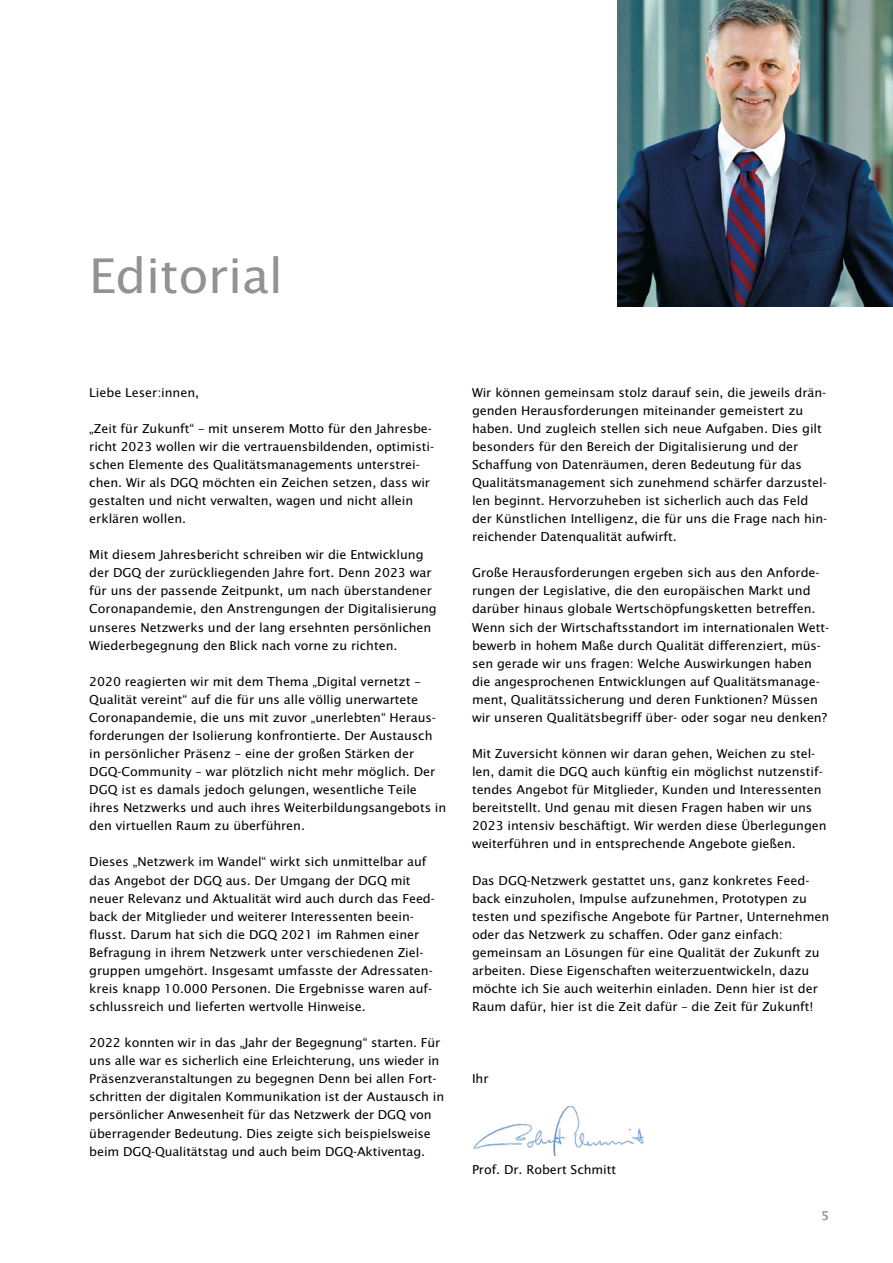
<style>
.page{position:relative;width:893px;height:1263px;background:#fff}
.page>*{position:absolute;margin:0;border:0;box-sizing:border-box;transform-origin:0 0}
.t1{font:47.85px "Lucida Sans";letter-spacing:-.005em;color:#929292}
.t2{font:12.3px/18px "Lucida Sans";letter-spacing:-.005em;color:#000}
.t3{font:700 12.3px "Lucida Sans";color:#929292}
</style>
<div class="page">
<img style="left:617px;top:0;width:276px;height:306px">
<img style="left:473px;top:1107px;width:171px;height:48px">
<h1 class="t1" style="left:89px;top:249px;width:195px">Editorial</h1>
<p class="t2" style="left:89px;top:383px;width:111px">Liebe Leser:innen,</p>
<p class="t2" style="left:89px;top:419px;width:346px">„Zeit für Zukunft“ – mit unserem Motto für den Jahresbe&shy;richt 2023 wollen wir die vertrauensbildenden, optimisti&shy;schen Elemente des Qualitätsmanagements unterstrei&shy;chen. Wir als DGQ möchten ein Zeichen setzen, dass wir gestalten und nicht verwalten, wagen und nicht allein erklären wollen.</p>
<p class="t2" style="left:89px;top:546px;width:349px">Mit diesem Jahresbericht schreiben wir die Entwicklung der DGQ der zurückliegenden Jahre fort. Denn 2023 war für uns der passende Zeitpunkt, um nach überstandener Coronapandemie, den Anstrengungen der Digitalisierung unseres Netzwerks und der lang ersehnten persönlichen Wiederbegegnung den Blick nach vorne zu richten.</p>
<p class="t2" style="left:89px;top:672px;width:359px">2020 reagierten wir mit dem Thema „Digital vernetzt – Qualität vereint“ auf die für uns alle völlig unerwartete Coronapandemie, die uns mit zuvor „unerlebten“ Heraus&shy;forderungen der Isolierung konfrontierte. Der Austausch in persönlicher Präsenz – eine der großen Stärken der DGQ-Community – war plötzlich nicht mehr möglich. Der DGQ ist es damals jedoch gelungen, wesentliche Teile ihres Netzwerks und auch ihres Weiterbildungsangebots in den virtuellen Raum zu überführen.</p>
<p class="t2" style="left:89px;top:853px;width:347px">Dieses „Netzwerk im Wandel“ wirkt sich unmittelbar auf das Angebot der DGQ aus. Der Umgang der DGQ mit neuer Relevanz und Aktualität wird auch durch das Feed&shy;back der Mitglieder und weiterer Interessenten beein&shy;flusst. Darum hat sich die DGQ 2021 im Rahmen einer Befragung in ihrem Netzwerk unter verschiedenen Ziel&shy;gruppen umgehört. Insgesamt umfasste der Adressaten&shy;kreis knapp 10.000 Personen. Die Ergebnisse waren auf&shy;schlussreich und lieferten wertvolle Hinweise.</p>
<p class="t2" style="left:89px;top:1034px;width:356px">2022 konnten wir in das „Jahr der Begegnung“ starten. Für uns alle war es sicherlich eine Erleichterung, uns wieder in Präsenzveranstaltungen zu begegnen Denn bei allen Fort&shy;schritten der digitalen Kommunikation ist der Austausch in persönlicher Anwesenheit für das Netzwerk der DGQ von überragender Bedeutung. Dies zeigte sich beispielsweise beim DGQ-Qualitätstag und auch beim DGQ-Aktiventag.</p>
<p class="t2" style="left:472px;top:383px;width:357px">Wir können gemeinsam stolz darauf sein, die jeweils drän&shy;genden Herausforderungen miteinander gemeistert zu haben. Und zugleich stellen sich neue Aufgaben. Dies gilt besonders für den Bereich der Digitalisierung und der Schaffung von Datenräumen, deren Bedeutung für das Qualitätsmanagement sich zunehmend schärfer darzustel&shy;len beginnt. Hervorzuheben ist sicherlich auch das Feld der Künstlichen Intelligenz, die für uns die Frage nach hin&shy;reichender Datenqualität aufwirft.</p>
<p class="t2" style="left:472px;top:564px;width:359px">Große Herausforderungen ergeben sich aus den Anforde&shy;rungen der Legislative, die den europäischen Markt und darüber hinaus globale Wertschöpfungsketten betreffen.<br>Wenn sich der Wirtschaftsstandort im internationalen Wett&shy;bewerb in hohem Maße durch Qualität differenziert, müs&shy;sen gerade wir uns fragen: Welche Auswirkungen haben die angesprochenen Entwicklungen auf Qualitätsmanage&shy;ment, Qualitätssicherung und deren Funktionen? Müssen wir unseren Qualitätsbegriff über- oder sogar neu denken?</p>
<p class="t2" style="left:472px;top:745px;width:356px">Mit Zuversicht können wir daran gehen, Weichen zu stel&shy;len, damit die DGQ auch künftig ein möglichst nutzenstif&shy;tendes Angebot für Mitglieder, Kunden und Interessenten bereitstellt. Und genau mit diesen Fragen haben wir uns 2023 intensiv beschäftigt. Wir werden diese Überlegungen weiterführen und in entsprechende Angebote gießen.</p>
<p class="t2" style="left:472px;top:871px;width:359px">Das DGQ-Netzwerk gestattet uns, ganz konkretes Feed&shy;back einzuholen, Impulse aufzunehmen, Prototypen zu testen und spezifische Angebote für Partner, Unternehmen oder das Netzwerk zu schaffen. Oder ganz einfach: gemeinsam an Lösungen für eine Qualität der Zukunft zu arbeiten. Diese Eigenschaften weiterzuentwickeln, dazu möchte ich Sie auch weiterhin einladen. Denn hier ist der Raum dafür, hier ist die Zeit dafür – die Zeit für Zukunft!</p>
<p class="t2" style="left:472px;top:1070px;width:18px">Ihr</p>
<p class="t2" style="left:472px;top:1160px;width:146px">Prof. Dr. Robert Schmitt</p>
<p class="t3" style="left:821px;top:1209px;width:9px">5</p>
</div>
